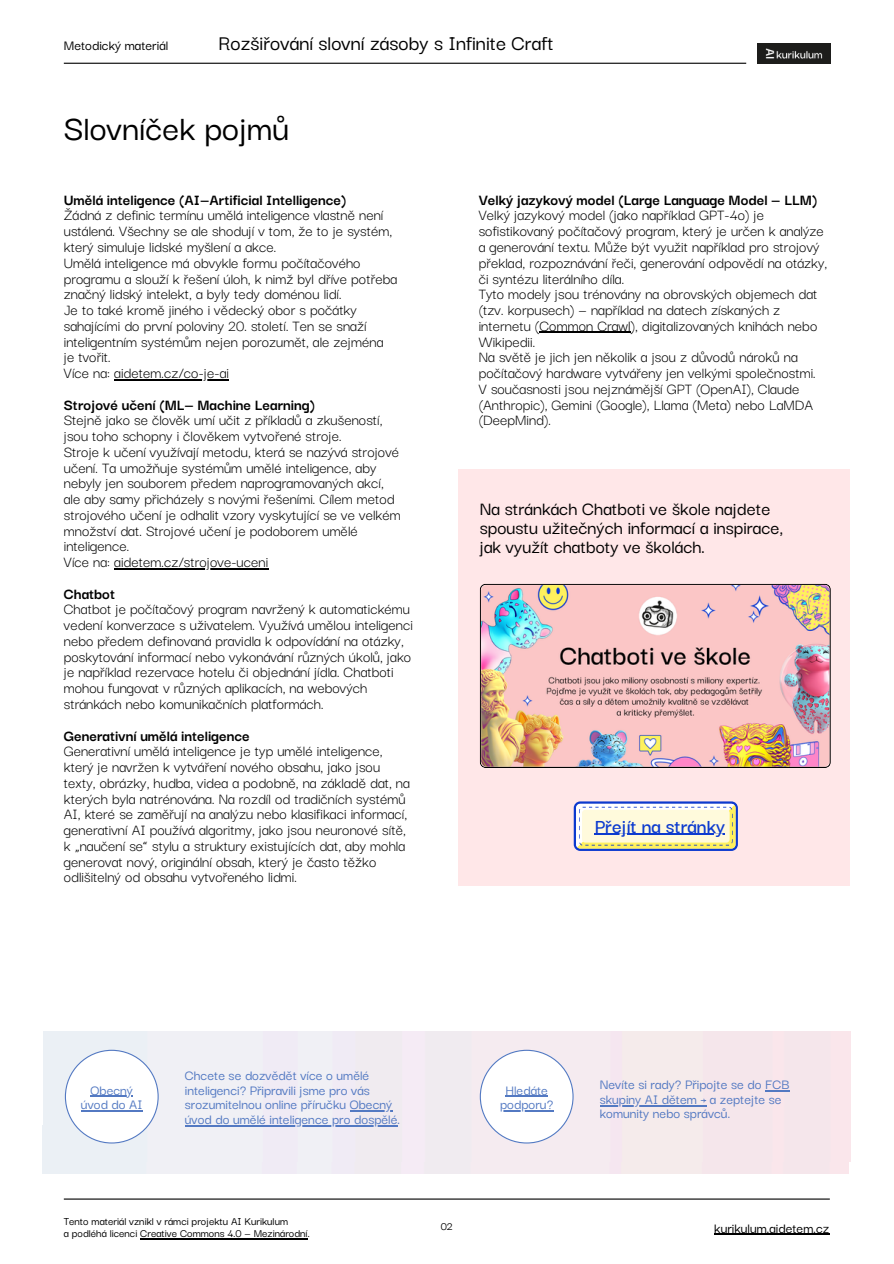
<style>
.page{position:relative;width:894px;height:1264px;background:#fff}
.page>*{position:absolute;margin:0;border:0;box-sizing:border-box;transform-origin:0 0}
.t1{font:500 37.5px "Darker Grotesque";color:#000}
.t2{font:500 22.5px "Darker Grotesque";color:#000}
.t3{font:600 21.3px "Darker Grotesque";color:#0d3bcf}
.t4{font:500 20.1px/19.2px "Darker Grotesque";color:#000}
.t5{font:16.5px/15.8px "Darker Grotesque";color:#000}
.t6{font:700 16.5px "Darker Grotesque";color:#000}
.t7{font:500 15px/14.7px "Darker Grotesque";color:#5379c2}
.t8{font:500 15px "Darker Grotesque";color:#000}
.t9{font:500 12px "Darker Grotesque";color:#000}
.s1{font-weight:700}
</style>
<div class="page">
<hr style="left:64px;top:63px;width:682px;height:1px;background:#000">
<img style="left:757px;top:43px;width:72px;height:21px">
<hr style="left:64px;top:1198px;width:765px;height:1px;background:#000">
<hr style="left:140px;top:1238px;width:167px;height:1px;background:#000">
<hr style="left:714px;top:1233px;width:115px;height:1px;background:#000">
<div style="left:44px;top:1031px;width:805px;height:130px;background:#f0ebf0"></div>
<svg style="left:479px;top:1049px;width:94px;height:94px"></svg>
<hr style="left:505px;top:1095px;width:43px;height:1px;background:#5379c2">
<hr style="left:500px;top:1110px;width:53px;height:1px;background:#5379c2">
<svg style="left:65px;top:1049px;width:93px;height:94px"></svg>
<hr style="left:90px;top:1095px;width:43px;height:1px;background:#5379c2">
<hr style="left:81px;top:1110px;width:61px;height:1px;background:#5379c2">
<svg style="left:765px;top:1090px;width:24px;height:1px"></svg>
<hr style="left:599px;top:1104px;width:107px;height:2px;background:#5379c2">
<hr style="left:349px;top:1110px;width:43px;height:1px;background:#5379c2">
<hr style="left:185px;top:1124px;width:212px;height:2px;background:#5379c2">
<div style="left:458px;top:470px;width:391px;height:415px;background:#ffe7e8"></div>
<img style="left:479px;top:583px;width:351px;height:185px">
<hr style="left:114px;top:379px;width:115px;height:1px;background:#000">
<hr style="left:114px;top:568px;width:154px;height:1px;background:#000">
<hr style="left:539px;top:332px;width:91px;height:1px;background:#000">
<svg style="left:573px;top:801px;width:164px;height:50px;background:#dfe0ce"></svg>
<hr style="left:594px;top:833px;width:131px;height:2px;background:#0d3bcf">
<h2 class="t8" style="left:64px;top:34px;width:106px">Metodický materiál</h2>
<p class="t2" style="left:218px;top:26px;width:336px">Rozšiřování slovní zásoby s Infinite Craft</p>
<h4 class="t1" style="left:64px;top:101px;width:227px">Slovníček pojmů</h4>
<p class="t5" style="left:64px;top:190px;width:335px"><span class="s1">Umělá inteligence (AI—Artificial Intelligence)<br></span>Žádná z definic termínu umělá inteligence vlastně není ustálená. Všechny se ale shodují v tom, že to je systém, který simuluje lidské myšlení a akce.<br>Umělá inteligence má obvykle formu počítačového programu a slouží k řešení úloh, k nimž byl dříve potřeba značný lidský intelekt, a byly tedy doménou lidí.<br>Je to také kromě jiného i vědecký obor s počátky sahajícími do první poloviny 20. století. Ten se snaží inteligentním systémům nejen porozumět, ale zejména je tvořit.<br>Více na: aidetem.cz/co-je-ai</p>
<p class="t5" style="left:64px;top:395px;width:338px"><span class="s1">Strojové učení (ML— Machine Learning)<br></span>Stejně jako se člověk umí učit z příkladů a zkušeností, jsou toho schopny i člověkem vytvořené stroje.<br>Stroje k učení využívají metodu, která se nazývá strojové učení. Ta umožňuje systémům umělé inteligence, aby nebyly jen souborem předem naprogramovaných akcí, ale aby samy přicházely s novými řešeními. Cílem metod strojového učení je odhalit vzory vyskytující se ve velkém množství dat. Strojové učení je podoborem umělé inteligence.<br>Více na: aidetem.cz/strojove-uceni</p>
<p class="t5" style="left:64px;top:584px;width:350px"><span class="s1">Chatbot<br></span>Chatbot je počítačový program navržený k automatickému vedení konverzace s uživatelem. Využívá umělou inteligenci nebo předem definovaná pravidla k odpovídání na otázky, poskytování informací nebo vykonávání různých úkolů, jako je například rezervace hotelu či objednání jídla. Chatboti mohou fungovat v různých aplikacích, na webových stránkách nebo komunikačních platformách.</p>
<p class="t5" style="left:64px;top:726px;width:347px"><span class="s1">Generativní umělá inteligence<br></span>Generativní umělá inteligence je typ umělé inteligence, který je navržen k vytváření nového obsahu, jako jsou texty, obrázky, hudba, videa a podobně, na základě dat, na kterých byla natrénována. Na rozdíl od tradičních systémů AI, které se zaměřují na analýzu nebo klasifikaci informací,</p>
<h6 class="t5" style="left:64px;top:820px;width:343px">generativní AI používá algoritmy, jako jsou neuronové sítě, k „naučení se“ stylu a struktury existujících dat, aby mohla generovat nový, originální obsah, který je často těžko odlišitelný od obsahu vytvořeného lidmi.</h6>
<p class="t6" style="left:478px;top:187px;width:340px">Velký jazykový model (Large Language Model — LLM)</p>
<p class="t5" style="left:478px;top:206px;width:350px">Velký jazykový model (jako například GPT-4o) je sofistikovaný počítačový program, který je určen k analýze a generování textu. Může být využit například pro strojový překlad, rozpoznávání řeči, generování odpovědí na otázky, či syntézu literálního díla.<br>Tyto modely jsou trénovány na obrovských objemech dat (tzv. korpusech) — například na datech získaných z internetu (Common Crawl), digitalizovaných knihách nebo Wikipedii.<br>Na světě je jich jen několik a jsou z důvodů nároků na počítačový hardware vytvářeny jen velkými společnostmi.<br>V současnosti jsou nejznámější GPT (OpenAI), Claude (Anthropic), Gemini (Google), Llama (Meta) nebo LaMDA (DeepMind).</p>
<p class="t4" style="left:479px;top:498px;width:305px">Na stránkách Chatboti ve škole najdete spoustu užitečných informací a inspirace, jak využít chatboty ve školách.</p>
<p class="t3" style="left:594px;top:810px;width:132px">Přejít na stránky</p>
<h6 class="t7" style="left:185px;top:1066px;width:209px">Chcete se dozvědět více o umělé inteligenci? Připravili jsme pro vás srozumitelnou online příručku Obecný</h6>
<h6 class="t7" style="left:185px;top:1110px;width:217px">úvod do umělé inteligence pro dospělé.</h6>
<h2 class="t7" style="left:81px;top:1081px;width:63px;text-align:center">Obecný úvod do AI</h2>
<p class="t7" style="left:599px;top:1076px;width:191px">Nevíte si rady? Připojte se do FCB</p>
<p class="t7" style="left:505px;top:1081px;width:44px">Hledáte</p>
<p class="t7" style="left:500px;top:1096px;width:54px">podporu?</p>
<h6 class="t7" style="left:599px;top:1090px;width:183px">skupiny AI dětem → a zeptejte se komunity nebo správců.</h6>
<h1 class="t9" style="left:64px;top:1212px;width:226px">Tento materiál vznikl v rámci projektu AI Kurikulum</h1>
<h5 class="t9" style="left:64px;top:1224px;width:247px">a podléhá licenci Creative Commons 4.0 — Mezinárodní.</h5>
<h5 class="t9" style="left:440px;top:1217px;width:14px">02</h5>
<h5 class="t8" style="left:714px;top:1216px;width:116px">kurikulum.aidetem.cz</h5>
</div>
